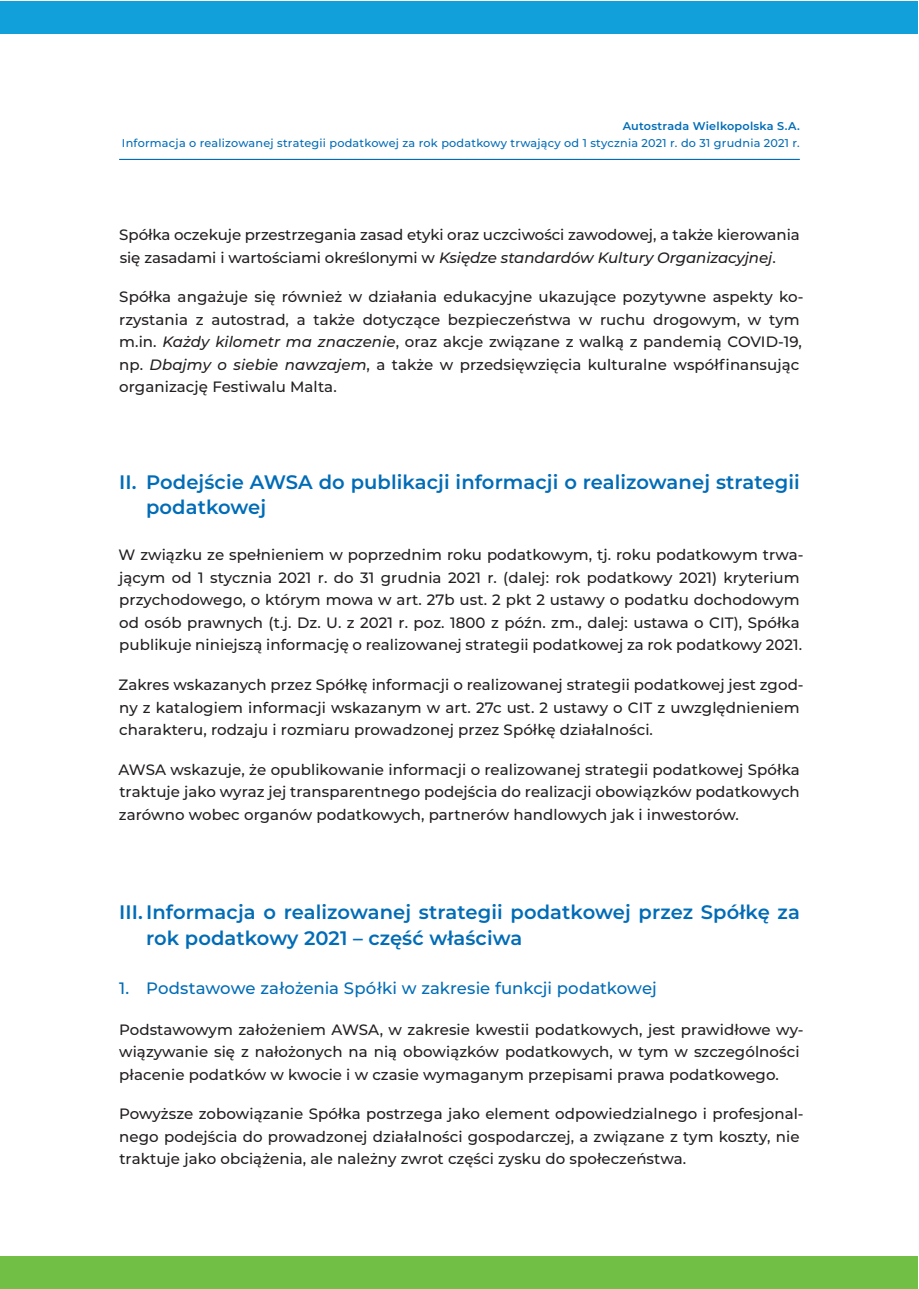
<style>
.page{position:relative;width:919px;height:1289px;background:#fff}
.page>*{position:absolute;margin:0;border:0;box-sizing:border-box;transform-origin:0 0}
.t1{font:600 19.5px/25.5px "Montserrat";letter-spacing:.005em;color:#006cb7}
.t2{font:500 16.5px "Montserrat";color:#006cb7}
.t3{font:500 15px/22.5px "Montserrat";letter-spacing:.005em;color:#231f20}
.t4{font:500 11.25px "Montserrat";letter-spacing:.02em;color:#006cb7}
.t5{font:600 11.25px "Montserrat";letter-spacing:.02em;color:#006cb7}
.s1{font-style:italic}
</style>
<div class="page">
<div style="left:0;top:1px;width:918px;height:32px;background:#12a0db"></div>
<div style="left:0;top:1256px;width:918px;height:32px;background:#71bf44"></div>
<hr style="left:119px;top:159px;width:680px;height:1px;background:#006cb7">
<p class="t5" style="left:622px;top:118px;width:178px">Autostrada Wielkopolska S.A.</p>
<p class="t4" style="left:122px;top:135px;width:679px">Informacja o realizowanej strategii podatkowej za rok podatkowy trwający od 1 stycznia 2021 r. do 31 grudnia 2021 r.</p>
<p class="t3" style="left:119px;top:223px;width:682px">Spółka oczekuje przestrzegania zasad etyki oraz uczciwości zawodowej, a także kierowania się zasadami i wartościami określonymi w <span class="s1">Księdze standardów Kultury Organizacyjnej</span>.</p>
<p class="t3" style="left:119px;top:285px;width:686px">Spółka angażuje się również w działania edukacyjne ukazujące pozytywne aspekty ko&shy;rzystania z autostrad, a także dotyczące bezpieczeństwa w ruchu drogowym, w tym m.in. <span class="s1">Każdy kilometr ma znaczenie</span>, oraz akcje związane z walką z pandemią COVID-19, np. <span class="s1">Dbajmy o siebie nawzajem</span>, a także w przedsięwzięcia kulturalne współfinansując organizację Festiwalu Malta.</p>
<p class="t1" style="left:146px;top:468px;width:655px;text-indent:-27px">II. Podejście AWSA do publikacji informacji o realizowanej strategii podatkowej</p>
<p class="t3" style="left:118px;top:543px;width:686px">W związku ze spełnieniem w poprzednim roku podatkowym, tj. roku podatkowym trwa&shy;jącym od 1 stycznia 2021 r. do 31 grudnia 2021 r. (dalej: rok podatkowy 2021) kryterium przychodowego, o którym mowa w art. 27b ust. 2 pkt 2 ustawy o podatku dochodowym od osób prawnych (t.j. Dz. U. z 2021 r. poz. 1800 z późn. zm., dalej: ustawa o CIT), Spółka publikuje niniejszą informację o realizowanej strategii podatkowej za rok podatkowy 2021.</p>
<p class="t3" style="left:118px;top:672px;width:686px">Zakres wskazanych przez Spółkę informacji o realizowanej strategii podatkowej jest zgod&shy;ny z katalogiem informacji wskazanym w art. 27c ust. 2 ustawy o CIT z uwzględnieniem charakteru, rodzaju i rozmiaru prowadzonej przez Spółkę działalności.</p>
<p class="t3" style="left:118px;top:757px;width:682px;text-align:justify">AWSA wskazuje, że opublikowanie informacji o realizowanej strategii podatkowej Spółka traktuje jako wyraz jej transparentnego podejścia do realizacji obowiązków podatkowych zarówno wobec organów podatkowych, partnerów handlowych jak i inwestorów.</p>
<p class="t1" style="left:146px;top:898px;width:655px;text-indent:-27px">III. Informacja o realizowanej strategii podatkowej przez Spółkę za rok podatkowy 2021 – część właściwa</p>
<p class="t2" style="left:119px;top:976px;width:539px">1. Podstawowe założenia Spółki w zakresie funkcji podatkowej</p>
<p class="t3" style="left:119px;top:1017px;width:686px">Podstawowym założeniem AWSA, w zakresie kwestii podatkowych, jest prawidłowe wy&shy;wiązywanie się z nałożonych na nią obowiązków podatkowych, w tym w szczególności płacenie podatków w kwocie i w czasie wymaganym przepisami prawa podatkowego.</p>
<p class="t3" style="left:119px;top:1101px;width:686px">Powyższe zobowiązanie Spółka postrzega jako element odpowiedzialnego i profesjonal&shy;nego podejścia do prowadzonej działalności gospodarczej, a związane z tym koszty, nie traktuje jako obciążenia, ale należny zwrot części zysku do społeczeństwa.</p>
</div>
